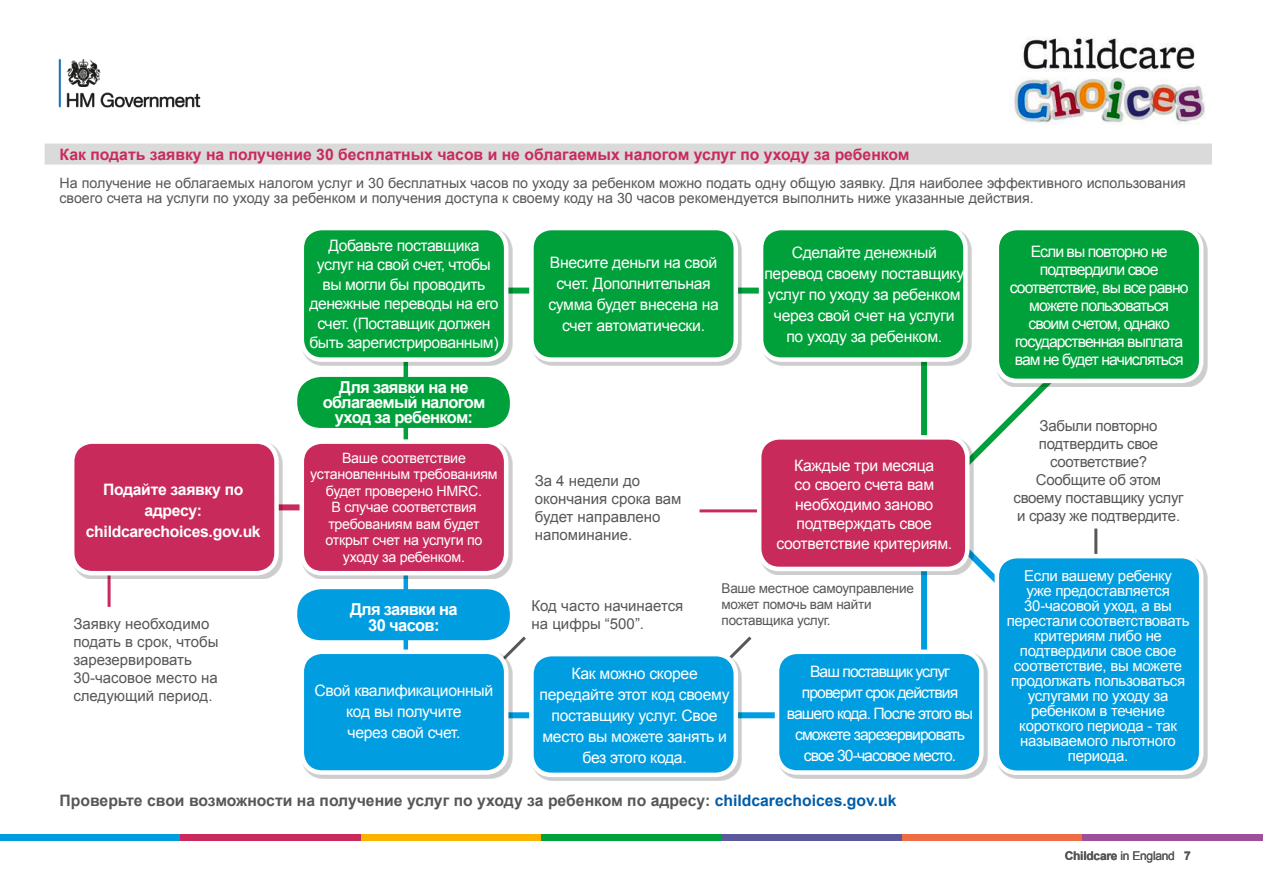
<style>
.page{position:relative;width:1263px;height:893px;background:#fff}
.page>*{position:absolute;margin:0;border:0;box-sizing:border-box;transform-origin:0 0}
.t1{font:700 16.5px/15px "Arial";letter-spacing:-.04em;color:#fff;text-align:center}
.t2{font:15.75px/21px "Arial";letter-spacing:-.03em;color:#fff;text-align:center}
.t3{font:15.75px/18px "Arial";letter-spacing:-.06em;color:#fff;text-align:center}
.t4{font:700 15.75px "Arial";color:#575756}
.t5{font:700 15.75px "Arial";color:#c82a5c}
.t6{font:700 15.75px/21px "Arial";letter-spacing:-.02em;color:#fff;text-align:center}
.t7{font:15px/18px "Arial";letter-spacing:-.01em;color:#575756}
.t8{font:15px/15px "Arial";letter-spacing:-.02em;color:#fff;text-align:center}
.t9{font:14.25px/15.5px "Arial";color:#575756}
.t10{font:14.25px/16.5px "Arial";letter-spacing:-.02em;color:#fff;text-align:center}
.t11{font:13.5px/16.2px "Arial";letter-spacing:-.02em;color:#575756}
.t12{font:700 12px "Arial";letter-spacing:-.02em;color:#575756}
.s1{color:#005da9}
.s2{font-weight:400}
</style>
<div class="page">
<img style="left:58px;top:58px;width:143px;height:50px">
<div style="left:0;top:834px;width:180px;height:7px;background:#009ee1"></div>
<div style="left:180px;top:834px;width:181px;height:7px;background:#c82a5c"></div>
<div style="left:361px;top:834px;width:180px;height:7px;background:#fab400"></div>
<div style="left:541px;top:834px;width:181px;height:7px;background:#00a13a"></div>
<div style="left:722px;top:834px;width:180px;height:7px;background:#5c589e"></div>
<div style="left:902px;top:834px;width:180px;height:7px;background:#ed6e44"></div>
<div style="left:1082px;top:834px;width:181px;height:7px;background:#9f4f99"></div>
<img style="left:1009px;top:37px;width:196px;height:88px">
<div style="left:87px;top:504px;width:383px;height:6px;background:#c82a5c"></div>
<svg style="left:927px;top:514px;width:67px;height:161px"></svg>
<hr style="left:699px;top:509px;width:244px;height:3px;background:#c82a5c">
<svg style="left:420px;top:633px;width:109px;height:110px"></svg>
<svg style="left:732px;top:636px;width:23px;height:83px"></svg>
<hr style="left:404px;top:308px;width:4px;height:183px;background:#00a13a">
<hr style="left:404px;top:533px;width:4px;height:183px;background:#009ee1">
<div style="left:372px;top:288px;width:566px;height:6px;background:#00a13a"></div>
<div style="left:372px;top:712px;width:566px;height:6px;background:#009ee1"></div>
<div style="left:921px;top:507px;width:6px;height:203px;background:#009ee1"></div>
<hr style="left:1094px;top:529px;width:3px;height:175px;background:#575756">
<hr style="left:108px;top:485px;width:3px;height:122px;background:#c82a5c">
<svg style="left:921px;top:265px;width:127px;height:249px"></svg>
<div style="left:72px;top:442px;width:211px;height:137px;background:#000;opacity:.2"></div>
<div style="left:72px;top:442px;width:205px;height:131px;background:#c82a5c;border-radius:20px"></div>
<div style="left:70px;top:439px;width:209px;height:136px;border:4px solid #fff;border-radius:20px"></div>
<div style="left:761px;top:228px;width:210px;height:138px;background:#000;opacity:.2"></div>
<div style="left:761px;top:228px;width:204px;height:132px;background:#00a13a;border-radius:20px"></div>
<div style="left:759px;top:226px;width:209px;height:136px;border:4px solid #fff;border-radius:20px"></div>
<div style="left:759px;top:437px;width:214px;height:138px;background:#000;opacity:.2"></div>
<div style="left:759px;top:437px;width:208px;height:132px;background:#c82a5c;border-radius:20px"></div>
<div style="left:757px;top:435px;width:212px;height:136px;border:4px solid #fff;border-radius:20px"></div>
<div style="left:777px;top:652px;width:210px;height:126px;background:#000;opacity:.2"></div>
<div style="left:777px;top:652px;width:204px;height:120px;background:#009ee1;border-radius:20px"></div>
<div style="left:775px;top:649px;width:209px;height:126px;border:4px solid #fff;border-radius:20px"></div>
<div style="left:302px;top:228px;width:210px;height:138px;background:#000;opacity:.2"></div>
<div style="left:302px;top:228px;width:204px;height:132px;background:#00a13a;border-radius:20px"></div>
<div style="left:300px;top:226px;width:208px;height:136px;border:4px solid #fff;border-radius:20px"></div>
<div style="left:302px;top:442px;width:210px;height:137px;background:#000;opacity:.2"></div>
<div style="left:302px;top:442px;width:204px;height:131px;background:#c82a5c;border-radius:20px"></div>
<div style="left:300px;top:439px;width:208px;height:136px;border:4px solid #fff;border-radius:20px"></div>
<div style="left:302px;top:652px;width:210px;height:126px;background:#000;opacity:.2"></div>
<div style="left:302px;top:652px;width:204px;height:120px;background:#009ee1;border-radius:20px"></div>
<div style="left:300px;top:649px;width:208px;height:126px;border:4px solid #fff;border-radius:20px"></div>
<div style="left:531px;top:228px;width:211px;height:138px;background:#000;opacity:.2"></div>
<div style="left:531px;top:228px;width:205px;height:132px;background:#00a13a;border-radius:20px"></div>
<div style="left:529px;top:226px;width:209px;height:136px;border:4px solid #fff;border-radius:20px"></div>
<div style="left:531px;top:654px;width:211px;height:127px;background:#000;opacity:.2"></div>
<div style="left:531px;top:654px;width:205px;height:121px;background:#009ee1;border-radius:20px"></div>
<div style="left:529px;top:652px;width:209px;height:125px;border:4px solid #fff;border-radius:20px"></div>
<div style="left:997px;top:228px;width:210px;height:159px;background:#000;opacity:.2"></div>
<div style="left:997px;top:228px;width:204px;height:153px;background:#00a13a;border-radius:20px"></div>
<div style="left:994px;top:226px;width:209px;height:157px;border:4px solid #fff;border-radius:20px"></div>
<div style="left:997px;top:556px;width:210px;height:223px;background:#000;opacity:.2"></div>
<div style="left:997px;top:556px;width:204px;height:217px;background:#009ee1;border-radius:20px"></div>
<div style="left:994px;top:554px;width:209px;height:221px;border:4px solid #fff;border-radius:20px"></div>
<div style="left:297px;top:377px;width:213px;height:51px;background:#00a13a;border-radius:24px"></div>
<div style="left:297px;top:589px;width:213px;height:51px;background:#009ee1;border-radius:24px"></div>
<div style="left:45px;top:144px;width:1167px;height:21px;background:#dadada"></div>
<p class="t5" style="left:60px;top:144px;width:851px">Как подать заявку на получение 30 бесплатных часов и не облагаемых налогом услуг по уходу за ребенком</p>
<p class="t9" style="left:60px;top:175px;width:1128px">На получение не облагаемых налогом услуг и 30 бесплатных часов по уходу за ребенком можно подать одну общую заявку. Для наиболее эффективного использования своего счета на услуги по уходу за ребенком и получения доступа к своему коду на 30 часов рекомендуется выполнить ниже указанные действия.</p>
<p class="t2" style="left:309px;top:236px;width:191px;line-height:19.5px">Добавьте поставщика услуг на свой счет, чтобы вы могли бы проводить денежные переводы на его счет. (Поставщик должен быть зарегистрированным)</p>
<p class="t6" style="left:86px;top:479px;width:176px">Подайте заявку по адресу: childcarechoices.gov.uk</p>
<p class="t1" style="left:323px;top:380px;width:164px">Для заявки на не облагаемый налогом уход за ребенком:</p>
<p class="t10" style="left:310px;top:450px;width:189px">Ваше соответствие установленным требованиям будет проверено HMRC.<br>В случае соответствия требованиям вам будет открыт счет на услуги по уходу за ребенком.</p>
<p class="t1" style="left:350px;top:602px;width:109px">Для заявки на</p>
<p class="t7" style="left:73px;top:615px;width:138px">Заявку необходимо</p>
<p class="t1" style="left:368px;top:619px;width:73px">30 часов:</p>
<p class="t7" style="left:73px;top:633px;width:147px">подать в срок, чтобы зарезервировать<br>30-часовое место на следующий период.</p>
<p class="t2" style="left:315px;top:680px;width:180px">Свой квалификационный код вы получите<br>через свой счет.</p>
<p class="t2" style="left:548px;top:252px;width:172px">Внесите деньги на свой счет. Дополнительная сумма будет внесена на счет автоматически.</p>
<p class="t7" style="left:535px;top:472px;width:148px">За 4 недели до окончания срока вам будет направлено напоминание.</p>
<p class="t2" style="left:764px;top:242px;width:201px">Сделайте денежный перевод своему поставщику услуг по уходу за ребенком через свой счет на услуги по уходу за ребенком.</p>
<p class="t2" style="left:776px;top:456px;width:177px;line-height:19.5px">Каждые три месяца<br>со своего счета вам необходимо заново подтверждать свое соответствие критериям.</p>
<p class="t7" style="left:531px;top:597px;width:153px">Код часто начинается на цифры “500”.</p>
<p class="t11" style="left:722px;top:580px;width:194px">Ваше местное самоуправление может помочь вам найти поставщика услуг.</p>
<p class="t2" style="left:540px;top:663px;width:192px">Как можно скорее передайте этот код своему поставщику услуг. Свое место вы можете занять и без этого кода.</p>
<p class="t3" style="left:787px;top:662px;width:188px;line-height:21px">Ваш поставщик услуг проверит срок действия вашего кода. После этого вы сможете зарезервировать свое 30-часовое место.</p>
<p class="t4" style="left:60px;top:790px;width:838px">Проверьте свои возможности на получение услуг по уходу за ребенком по адресу: <span class="s1">childcarechoices.gov.uk</span></p>
<p class="t3" style="left:1010px;top:242px;width:180px">Если вы повторно не подтвердили свое соответствие, вы все равно можете пользоваться своим счетом, однако государственная выплата вам не будет начисляться</p>
<p class="t7" style="left:1013px;top:417px;width:172px;text-align:center">Забыли повторно подтвердить свое соответствие?<br>Сообщите об этом своему поставщику услуг и сразу же подтвердите.</p>
<p class="t8" style="left:1007px;top:569px;width:184px">Если вашему ребенку<br>уже предоставляется<br>30-часовой уход, а вы перестали соответствовать критериям либо не подтвердили свое свое соответствие, вы можете продолжать пользоваться услугами по уходу за ребенком в течение короткого периода - так называемого льготного периода.</p>
<p class="t12" style="left:1065px;top:848px;width:127px">Childcare <span class="s2">in England</span> 7</p>
</div>
